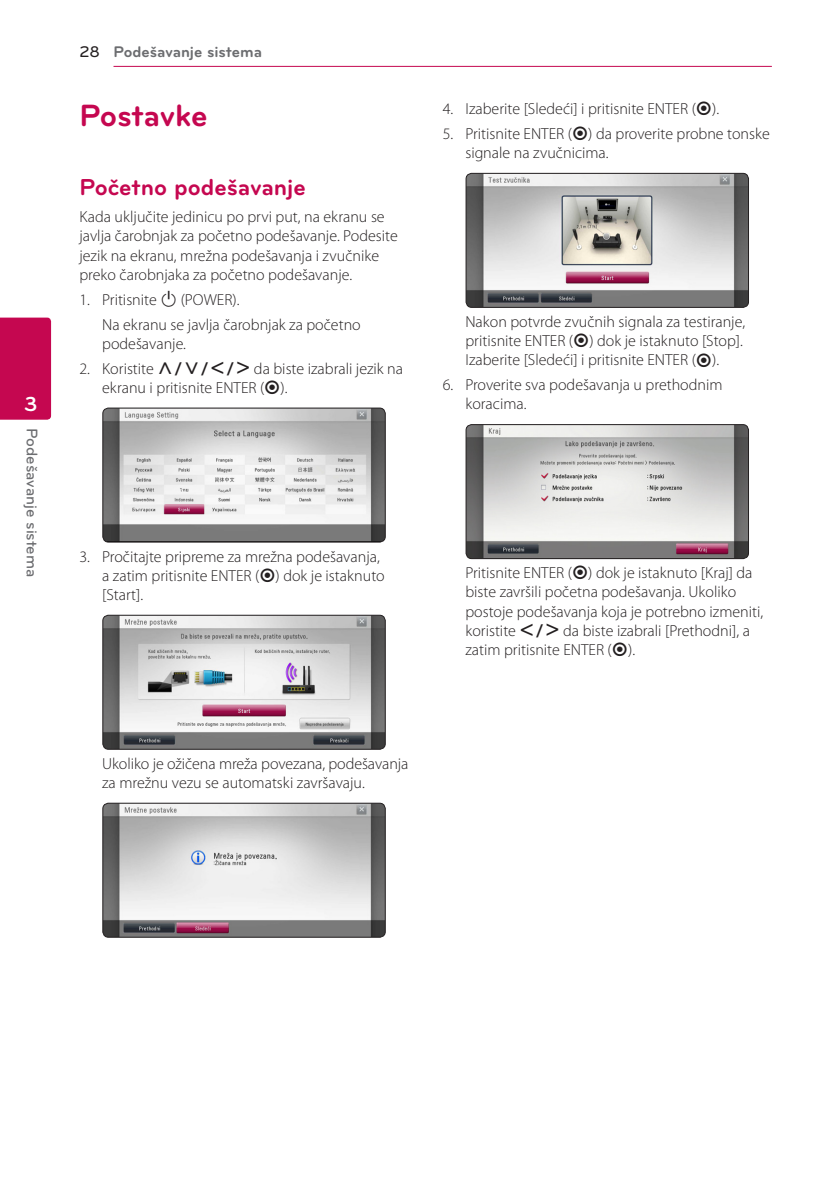
<style>
.page{position:relative;width:840px;height:1191px;background:#fff}
.page>*{position:absolute;margin:0;border:0;box-sizing:border-box;transform-origin:0 0}
.Title_1{font:700 32px "Bryant LG";letter-spacing:-.005em;color:#c50750}
.Title_2{font:700 24px "Bryant LG";color:#c50750}
.t1{font:700 21px "Bryant LG";color:#fff}
.Contents_Text_Sub_Nu{font:300 16px/19.2px "Myriad Pro";color:#231f20}
.Content_text_Num{font:300 16px/19.2px "Myriad Pro";color:#231f20}
.Content_text_Light{font:300 16px/19.2px "Myriad Pro";color:#231f20}
.Chapter_Title_Top_L{font:700 16px "Bryant LG";color:#6c6d70}
.Chapter_Title_Side{font:500 16px "Bryant LG";color:#6c6d70}
.Page_No_left{font:500 16px "Bryant LG";color:#231f20}
.s1{font-family:"UPSYS Common";font-weight:400}
</style>
<div class="page">
<hr style="left:113px;top:66px;width:658px;height:1px;background:#c50750">
<div style="left:0;top:317px;width:51px;height:103px;background:#c50750"></div>
<img style="left:103px;top:408px;width:282px;height:134px">
<div style="left:102px;top:407px;width:283px;height:135px;border:1px solid #231f20;border-radius:6px"></div>
<img style="left:103px;top:615px;width:282px;height:134px">
<div style="left:102px;top:615px;width:283px;height:134px;border:1px solid #231f20;border-radius:6px"></div>
<img style="left:103px;top:803px;width:282px;height:134px">
<div style="left:102px;top:802px;width:283px;height:135px;border:1px solid #231f20;border-radius:6px"></div>
<img style="left:467px;top:173px;width:281px;height:134px">
<div style="left:465px;top:173px;width:283px;height:135px;border:1px solid #231f20;border-radius:6px"></div>
<img style="left:467px;top:424px;width:281px;height:134px">
<div style="left:465px;top:424px;width:283px;height:135px;border:1px solid #231f20;border-radius:6px"></div>
<p class="t1" style="left:24px;top:391px;width:15px">3</p>
<p class="Chapter_Title_Side" style="left:42px;top:428px;width:150px;rotate:90deg">Podešavanje sistema</p>
<p class="Page_No_left" style="left:79px;top:42px;width:22px">28</p>
<p class="Chapter_Title_Top_L" style="left:113px;top:42px;width:150px">Podešavanje sistema</p>
<p class="Title_1" style="left:79px;top:96px;width:130px">Postavke</p>
<p class="Title_2" style="left:79px;top:172px;width:228px">Početno podešavanje</p>
<p class="Content_text_Light" style="left:79px;top:207px;width:320px">Kada uključite jedinicu po prvi put, na ekranu se javlja čarobnjak za početno podešavanje. Podesite jezik na ekranu, mrežna podešavanja i zvučnike preko čarobnjaka za početno podešavanje.</p>
<p class="Content_text_Num" style="left:79px;top:290px;width:161px">1. Pritisnite <span class="s1">1</span> (POWER).</p>
<p class="Contents_Text_Sub_Nu" style="left:102px;top:314px;width:260px">Na ekranu se javlja čarobnjak za početno podešavanje.</p>
<p class="Content_text_Num" style="left:102px;top:358px;width:302px;text-indent:-23px">2. Koristite <span class="s1">W/S/A/D</span> da biste izabrali jezik na ekranu i pritisnite ENTER (<span class="s1">b</span>).</p>
<p class="Content_text_Num" style="left:442px;top:99px;width:278px">4. Izaberite [Sledeći] i pritisnite ENTER (<span class="s1">b</span>).</p>
<p class="Content_text_Num" style="left:465px;top:124px;width:306px;text-indent:-23px">5. Pritisnite ENTER (<span class="s1">b</span>) da proverite probne tonske signale na zvučnicima.</p>
<p class="Contents_Text_Sub_Nu" style="left:465px;top:312px;width:281px">Nakon potvrde zvučnih signala za testiranje, pritisnite ENTER (<span class="s1">b</span>) dok je istaknuto [Stop].<br>Izaberite [Sledeći] i pritisnite ENTER (<span class="s1">b</span>).</p>
<p class="Content_text_Num" style="left:465px;top:375px;width:258px;text-indent:-23px">6. Proverite sva podešavanja u prethodnim koracima.</p>
<p class="Content_text_Num" style="left:102px;top:546px;width:284px;text-indent:-23px">3. Pročitajte pripreme za mrežna podešavanja, a zatim pritisnite ENTER (<span class="s1">b</span>) dok je istaknuto [Start].</p>
<p class="Contents_Text_Sub_Nu" style="left:102px;top:753px;width:308px">Ukoliko je ožičena mreža povezana, podešavanja za mrežnu vezu se automatski završavaju.</p>
<p class="Contents_Text_Sub_Nu" style="left:465px;top:563px;width:299px">Pritisnite ENTER (<span class="s1">b</span>) dok je istaknuto [Kraj] da biste završili početna podešavanja. Ukoliko postoje podešavanja koja je potrebno izmeniti, koristite <span class="s1">A/D</span> da biste izabrali [Prethodni], a zatim pritisnite ENTER (<span class="s1">b</span>).</p>
</div>
